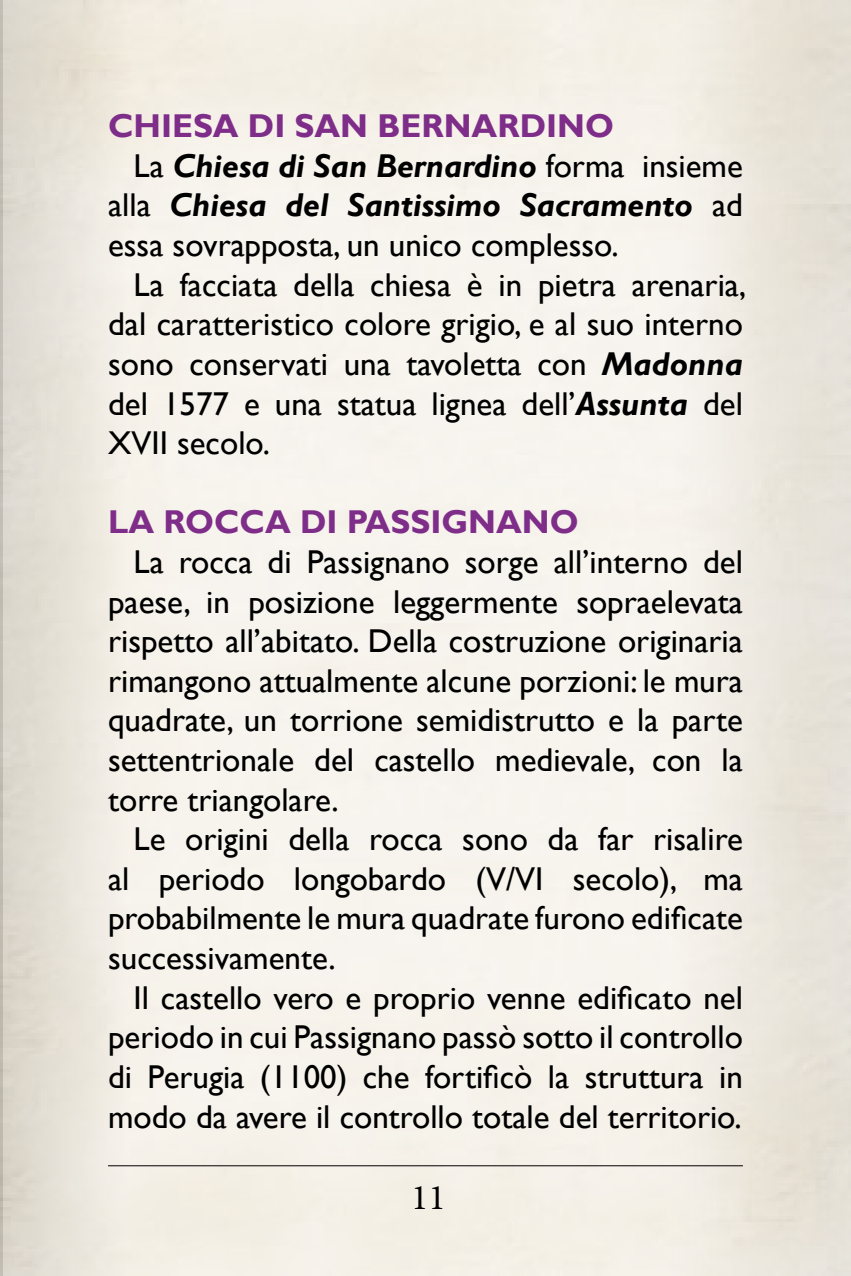
<style>
.page{position:relative;width:851px;height:1276px;background:#fff}
.page>*{position:absolute;margin:0;border:0;box-sizing:border-box;transform-origin:0 0}
.t1{font:36px "Minion Pro";color:#000}
.t2{font:33px/39.6px "Gill Sans";color:#000;text-align:justify}
.t3{font:italic 700 33px "Gill Sans";color:#000}
.t4{font:700 33px "Gill Sans";color:#7e2d89}
.s1{font-weight:400;font-style:normal}
.s2{font-weight:700;font-style:italic}
</style>
<div class="page">
<img style="left:0;top:0;width:850px;height:1276px">
<hr style="left:108px;top:1165px;width:634px;height:1px;background:#000">
<p class="t4" style="left:108px;top:106px;width:507px">CHIESA DI SAN BERNARDINO</p>
<p class="t3" style="left:134px;top:147px;width:610px"><span class="s1">La</span> Chiesa di San Bernardino <span class="s1">forma insieme</span></p>
<p class="t3" style="left:108px;top:186px;width:636px"><span class="s1">alla</span> Chiesa del Santissimo Sacramento <span class="s1">ad</span></p>
<p class="t2" style="left:108px;top:226px;width:512px">essa sovrapposta, un unico complesso.</p>
<p class="t2" style="left:134px;top:265px;width:614px">La facciata della chiesa è in pietra arenaria,</p>
<p class="t2" style="left:108px;top:305px;width:636px">dal caratteristico colore grigio, e al suo interno</p>
<p class="t2" style="left:108px;top:344px;width:636px">sono conservati una tavoletta con <span class="s2">Madonna</span></p>
<p class="t2" style="left:108px;top:384px;width:636px">del 1577 e una statua lignea dell’<span class="s2">Assunta</span> del</p>
<p class="t2" style="left:108px;top:424px;width:163px">XVII secolo.</p>
<p class="t4" style="left:108px;top:502px;width:472px">LA ROCCA DI PASSIGNANO</p>
<p class="t2" style="left:108px;top:542px;width:636px;text-indent:26px">La rocca di Passignano sorge all’interno del paese, in posizione leggermente sopraelevata rispetto all’abitato. Della costruzione originaria rimangono attualmente alcune porzioni: le mura quadrate, un torrione semidistrutto e la parte settentrionale del castello medievale, con la torre triangolare.</p>
<p class="t2" style="left:108px;top:820px;width:636px;text-indent:26px">Le origini della rocca sono da far risalire al periodo longobardo (V/VI secolo), ma probabilmente le mura quadrate furono edificate successivamente.</p>
<p class="t2" style="left:108px;top:978px;width:636px;text-indent:26px">Il castello vero e proprio venne edificato nel periodo in cui Passignano passò sotto il controllo di Perugia (1100) che fortificò la struttura in modo da avere il controllo totale del territorio.</p>
<p class="t1" style="left:411px;top:1173px;width:36px">11</p>
</div>
